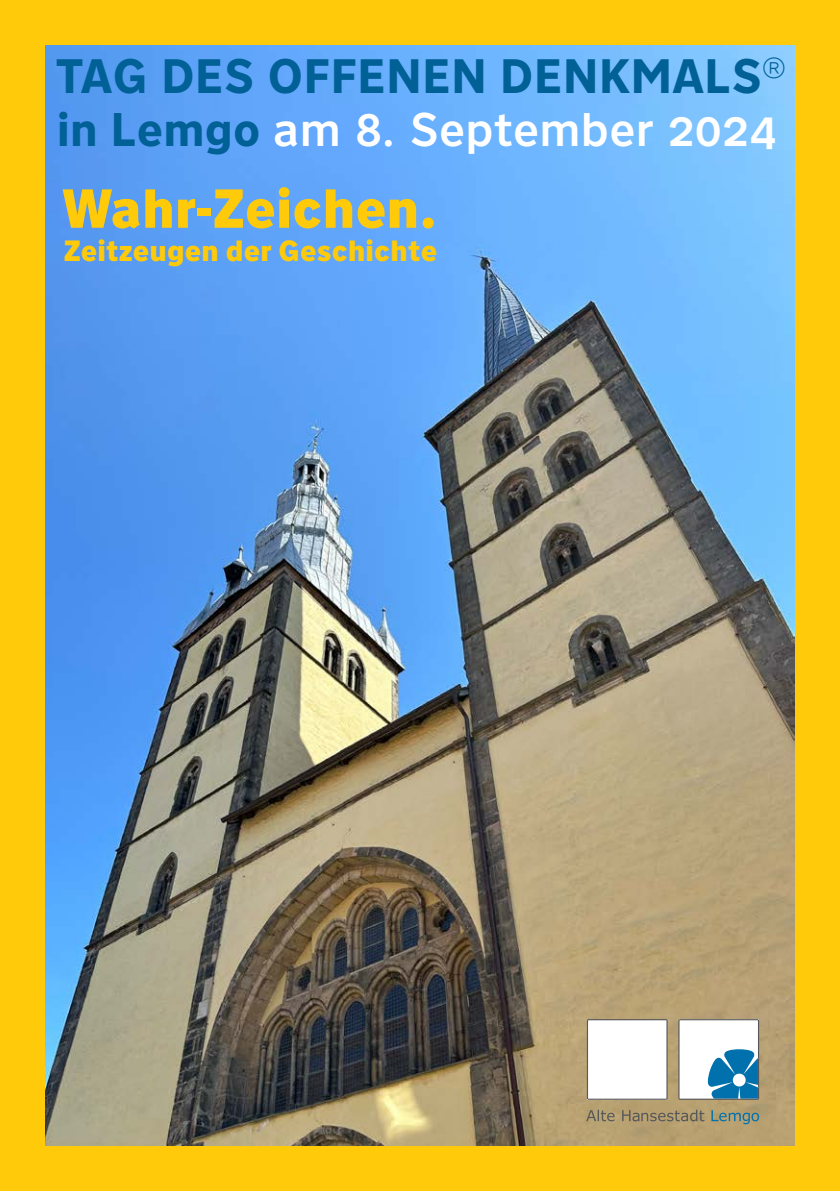
<style>
.page{position:relative;width:840px;height:1191px;background:#fff}
.page>*{position:absolute;margin:0;border:0;box-sizing:border-box;transform-origin:0 0}
._3_Fließtext{font:900 54px "Nort";letter-spacing:.005em;color:#feca0a}
._3_Fließtext-2{font:700 47.6px "Nort";letter-spacing:.015em;color:#016096}
._3_Fließtext-3{font:500 46.4px "Nort";letter-spacing:.01em;color:#fff}
._3_Fließtext-4{font:900 28.8px "Nort";letter-spacing:.005em;color:#feca0a}
.s1{font-weight:700;color:#016096}
</style>
<div class="page">
<div style="left:0;top:0;width:839px;height:1191px;background:#feca0a"></div>
<img style="left:45px;top:45px;width:749px;height:1100px">
<svg style="left:678px;top:1019px;width:80px;height:80px;background:#afcfe1"></svg>
<svg style="left:586px;top:1019px;width:81px;height:80px;background:#f7f7f6"></svg>
<svg style="left:586px;top:1109px;width:118px;height:12px"></svg>
<svg style="left:711px;top:1110px;width:47px;height:14px"></svg>
<p class="_3_Fließtext-2" style="left:56px;top:45px;width:731px">TAG DES OFFENEN DENKMALS<sup>®</sup></p>
<p class="_3_Fließtext-3" style="left:57px;top:99px;width:722px"><span class="s1">in Lemgo</span> am 8. September 2024</p>
<p class="_3_Fließtext" style="left:62px;top:172px;width:376px">Wahr-Zeichen.</p>
<p class="_3_Fließtext-4" style="left:64px;top:231px;width:375px">Zeitzeugen der Geschichte</p>
</div>
